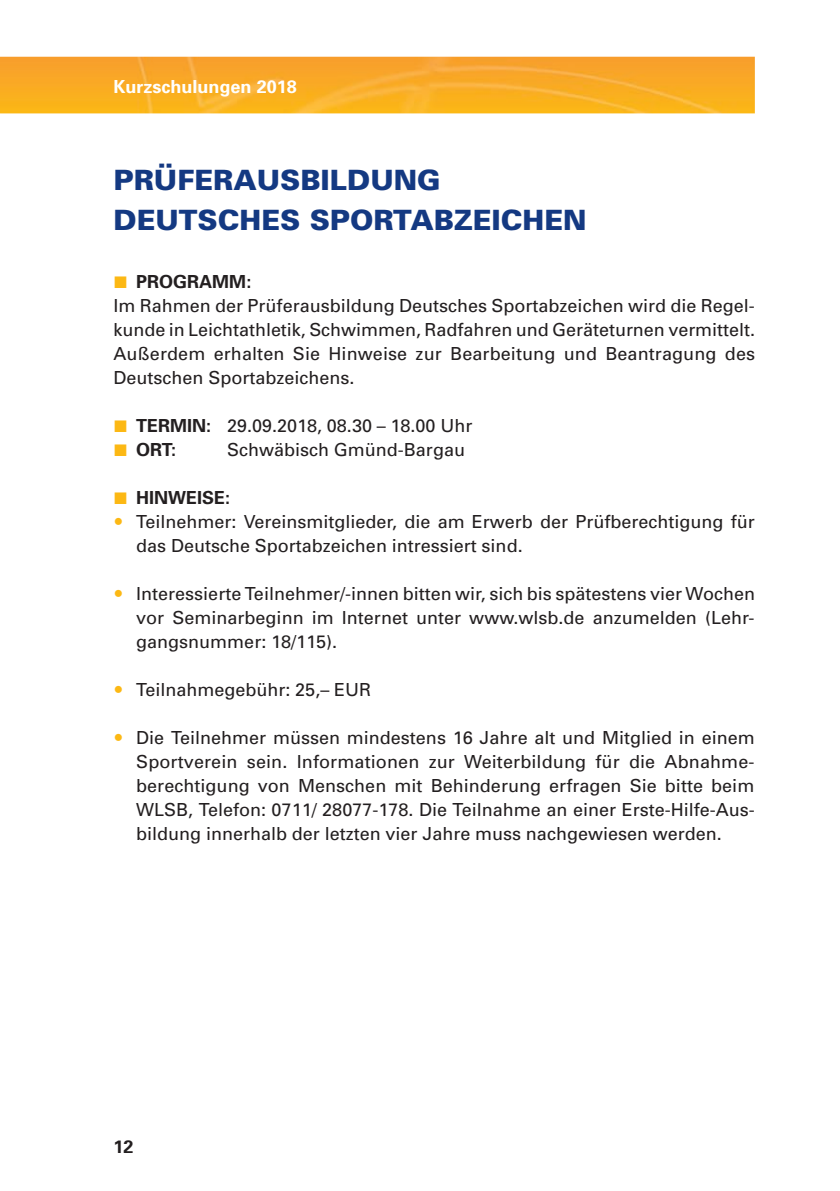
<style>
.page{position:relative;width:840px;height:1191px;background:#fff}
.page>*{position:absolute;margin:0;border:0;box-sizing:border-box;transform-origin:0 0}
.t1{font:900 28px/40px "Univers";color:#143982}
.t2{font:18px/24px "Univers";color:#231f20;text-align:justify}
.t3{font:700 18px "Univers";color:#231f20}
.t4{font:700 18px "Univers";color:#fff}
.s1{font-weight:700}
</style>
<div class="page">
<img style="left:0;top:57px;width:754px;height:56px">
<p class="t4" style="left:113px;top:75px;width:185px">Kurzschulungen 2018</p>
<h1 class="t1" style="left:113px;top:159px;width:474px">PRÜFERAUSBILDUNG<br>DEUTSCHES SPORTABZEICHEN</h1>
<p class="t3" style="left:136px;top:270px;width:117px">PROGRAMM:</p>
<p class="t2" style="left:113px;top:293px;width:642px">Im Rahmen der Prüferausbildung Deutsches Sportabzeichen wird die Regel&shy;kunde in Leichtathletik, Schwimmen, Radfahren und Geräteturnen vermittelt.<br>Außerdem erhalten Sie Hinweise zur Bearbeitung und Beantragung des Deutschen Sportabzeichens.</p>
<p class="t2" style="left:136px;top:413px;width:337px"><span class="s1">TERMIN:</span> 29.09.2018, 08.30 – 18.00 Uhr<br><span class="s1">ORT:</span></p>
<p class="t2" style="left:227px;top:437px;width:239px">Schwäbisch Gmünd-Bargau</p>
<p class="t3" style="left:136px;top:486px;width:96px">HINWEISE:</p>
<p class="t2" style="left:136px;top:509px;width:619px">Teilnehmer: Vereinsmitglieder, die am Erwerb der Prüfberechtigung für das Deutsche Sportabzeichen intressiert sind.</p>
<p class="t2" style="left:136px;top:581px;width:620px">Interessierte Teilnehmer/-innen bitten wir, sich bis spätestens vier Wochen vor Seminarbeginn im Internet unter www.wlsb.de anzumelden (Lehr&shy;gangsnummer: 18/115).</p>
<p class="t2" style="left:136px;top:677px;width:236px">Teilnahmegebühr: 25,– EUR</p>
<p class="t2" style="left:136px;top:725px;width:619px">Die Teilnehmer müssen mindestens 16 Jahre alt und Mitglied in einem Sportverein sein. Informationen zur Weiterbildung für die Abnahme&shy;berechtigung von Menschen mit Behinderung erfragen Sie bitte beim WLSB, Telefon: 0711/ 28077-178. Die Teilnahme an einer Erste-Hilfe-Aus&shy;bildung innerhalb der letzten vier Jahre muss nachgewiesen werden.</p>
<p class="t3" style="left:113px;top:1134px;width:22px">12</p>
</div>
